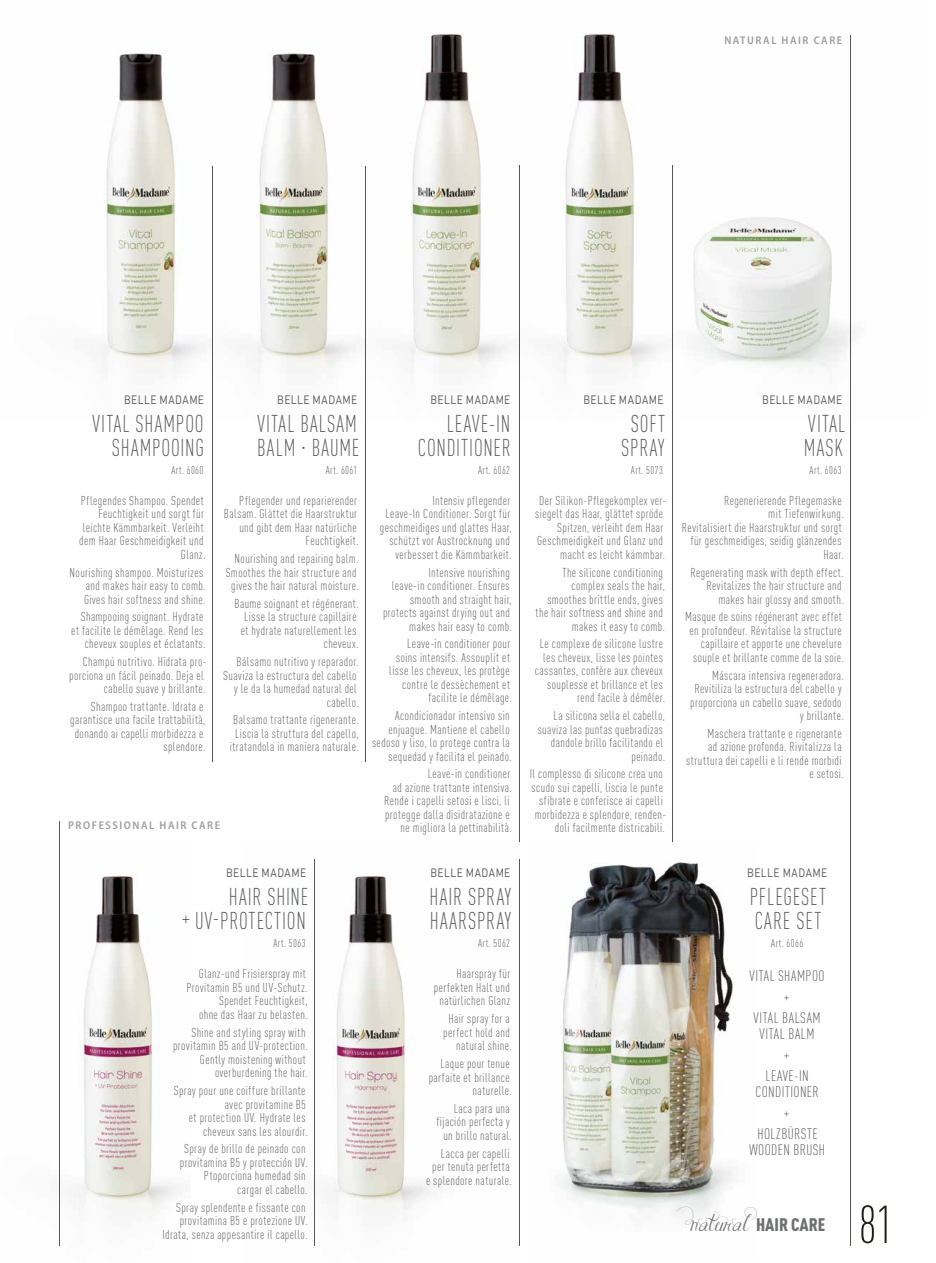
<style>
.page{position:relative;width:936px;height:1263px;background:#fff}
.page>*{position:absolute;margin:0;border:0;box-sizing:border-box;transform-origin:0 0}
.t1{font:300 52.5px "DIN Cond DIN Cond";color:#201d16}
.t2{font:300 24px/24px "DIN Cond DIN Cond";letter-spacing:.04em;color:#555756;text-align:right;scale:.9 1}
.t3{font:300 24px/24px "DIN Cond DIN Cond";letter-spacing:.06em;color:#555756;scale:.9 1}
.t4{font:900 18px "DIN Cond DIN Cond";color:#6f7070}
.t5{font:300 15px/20.7px "DIN Cond DIN Cond";letter-spacing:.035em;color:#555756;text-align:center}
.t6{font:300 12.75px/13.5px "DIN Cond DIN Cond";letter-spacing:.035em;color:#555756;text-align:right}
.t7{font:12px "DIN Pro";letter-spacing:.05em;color:#555756;scale:.85 1}
.t8{font:300 11.25px "DIN Cond DIN Cond";letter-spacing:.035em;color:#555756}
.t9{font:600 semi-condensed 11.25px "Myriad Pro";letter-spacing:.14em;color:#9d9e9e}
.s1{font-size:16.8px}
.s2{font-family:"Janda Celebration Script";font-weight:400;font-size:21.6px}
</style>
<div class="page">
<img style="left:102px;top:33px;width:753px;height:388px">
<img style="left:59px;top:875px;width:117px;height:371px">
<img style="left:333px;top:875px;width:97px;height:336px">
<img style="left:559px;top:862px;width:174px;height:356px">
<hr style="left:850px;top:35px;width:1px;height:1210px;background:#555756">
<hr style="left:212px;top:166px;width:1px;height:595px;background:#555756">
<hr style="left:365px;top:166px;width:1px;height:595px;background:#555756">
<hr style="left:518px;top:859px;width:1px;height:387px;background:#555756">
<hr style="left:314px;top:859px;width:1px;height:387px;background:#555756">
<hr style="left:59px;top:821px;width:1px;height:424px;background:#555756">
<hr style="left:518px;top:166px;width:1px;height:676px;background:#555756">
<hr style="left:672px;top:166px;width:1px;height:676px;background:#555756">
<p class="t9" style="left:724px;top:33px;width:119px">NATURAL HAIR CARE</p>
<p class="t7" style="left:124px;top:391px;width:96px">BELLE MADAME</p>
<h2 class="t2" style="left:93px;top:411px;width:125px">VITAL SHAMPOO<br>SHAMPOOING</h2>
<p class="t8" style="left:171px;top:463px;width:34px">Art. 6060</p>
<p class="t6" style="left:79px;top:494px;width:128px">Pflegendes Shampoo. Spendet<br>Feuchtigkeit und sorgt für leichte Kämmbarkeit. Verleiht dem Haar Geschmeidigkeit und<br>Glanz.</p>
<p class="t6" style="left:84px;top:565px;width:123px;text-align:left;text-indent:-14px">Nourishing shampoo. Moisturizes and makes hair easy to comb.<br>Gives hair softness and shine.</p>
<p class="t6" style="left:71px;top:610px;width:136px">Shampooing soignant. Hydrate<br>et facilite le démêlage. Rend les cheveux souples et éclatants.</p>
<p class="t6" style="left:69px;top:655px;width:139px">Champú nutritivo. Hidrata pro&shy;porciona un fácil peinado. Deja el cabello suave y brillante.</p>
<p class="t6" style="left:70px;top:700px;width:137px">Shampoo trattante. Idrata e garantisce una facile trattabilità, donando ai capelli morbidezza e splendore.</p>
<p class="t7" style="left:277px;top:391px;width:96px">BELLE MADAME</p>
<h2 class="t2" style="left:257px;top:411px;width:115px;text-align:left">VITAL BALSAM<br>BALM <span class="s1">·</span> BAUME</h2>
<p class="t8" style="left:325px;top:463px;width:33px">Art. 6061</p>
<p class="t6" style="left:224px;top:494px;width:136px">Pflegender und reparierender<br>Balsam. Glättet die Haarstruktur und gibt dem Haar natürliche<br>Feuchtigkeit.</p>
<p class="t6" style="left:226px;top:552px;width:134px">Nourishing and repairing balm.<br>Smoothes the hair structure and gives the hair natural moisture.</p>
<p class="t6" style="left:234px;top:597px;width:126px">Baume soignant et régénerant.<br>Lisse la structure capillaire<br>et hydrate naturellement les cheveux.</p>
<p class="t6" style="left:223px;top:655px;width:137px">Bálsamo nutritivo y reparador.<br>Suaviza la estructura del cabello y le da la humedad natural del cabello.</p>
<p class="t6" style="left:230px;top:713px;width:130px;text-align:center">Balsamo trattante rigenerante.<br>Liscia la struttura del capello, itratandola in maniera naturale.</p>
<p class="t9" style="left:68px;top:818px;width:153px">PROFESSIONAL HAIR CARE</p>
<p class="t7" style="left:226px;top:865px;width:96px">BELLE MADAME</p>
<h2 class="t2" style="left:181px;top:885px;width:142px">HAIR SHINE<br>+ UV-PROTECTION</h2>
<p class="t8" style="left:273px;top:937px;width:34px">Art. 5063</p>
<p class="t6" style="left:186px;top:967px;width:123px">Glanz-und Frisierspray mit<br>Provitamin B5 und UV-Schutz.<br>Spendet Feuchtig keit,<br>ohne das Haar zu belasten.</p>
<p class="t6" style="left:173px;top:1025px;width:136px">Shine and styling spray with provitamin B5 and UV- protection.<br>Gently moistening without overburdening the hair.</p>
<p class="t6" style="left:174px;top:1084px;width:135px">Spray pour une coiffure brillante avec provitamine B5<br>et protection UV. Hydrate les cheveux sans les alourdir.</p>
<p class="t6" style="left:180px;top:1142px;width:129px">Spray de brillo de peinado con pro vitamina B5 y protección UV.<br>Ptoporciona humedad sin cargar el cabello.</p>
<p class="t6" style="left:162px;top:1200px;width:147px">Spray splendente e fissante con provitamina B5 e protezione UV.<br>Idrata, senza appesantire il capello.</p>
<p class="t7" style="left:430px;top:391px;width:96px">BELLE MADAME</p>
<h2 class="t2" style="left:418px;top:411px;width:105px">LEAVE-IN<br>CONDITIONER</h2>
<p class="t8" style="left:478px;top:463px;width:33px">Art. 6062</p>
<p class="t6" style="left:380px;top:494px;width:133px">Intensiv pflegender<br>Leave-In Conditioner. Sorgt für geschmeidiges und glattes Haar, schützt vor Austrocknung und verbessert die Kämmbarkeit.</p>
<p class="t6" style="left:383px;top:565px;width:130px">Intensive nourishing<br>leave-in conditioner. Ensures smooth and straight hair, protects against drying out and makes hair easy to comb.</p>
<p class="t6" style="left:389px;top:637px;width:124px">Leave-in conditioner pour soins intensifs. Assouplit et lisse les cheveux, les protège contre le dessèchement et facilite le démêlage.</p>
<p class="t6" style="left:372px;top:709px;width:141px">Acondicionador intensivo sin enjuague. Mantiene el cabello sedoso y liso, lo protege contra la sequedad y facilita el peinado.</p>
<p class="t6" style="left:384px;top:767px;width:129px">Leave-in conditioner<br>ad azione trattante intensiva.<br>Rende i capelli setosi e lisci, li protegge dalla disidratazione e ne migliora la pettinabilità.</p>
<p class="t7" style="left:430px;top:865px;width:96px">BELLE MADAME</p>
<h2 class="t2" style="left:429px;top:885px;width:92px;text-align:left">HAIR SPRAY<br>HAARSPRAY</h2>
<p class="t8" style="left:478px;top:937px;width:33px">Art. 5062</p>
<p class="t6" style="left:434px;top:967px;width:78px">Haarspray für perfekten Halt und natürlichen Glanz</p>
<p class="t6" style="left:443px;top:1012px;width:70px">Hair spray for a perfect hold and natural shine.</p>
<p class="t6" style="left:428px;top:1057px;width:85px">Laque pour tenue parfaite et brillance naturelle.</p>
<p class="t6" style="left:436px;top:1101px;width:77px">Laca para una fijación perfecta y un brillo natural.</p>
<p class="t6" style="left:426px;top:1146px;width:87px">Lacca per capelli<br>per tenuta perfetta<br>e splendore naturale.</p>
<p class="t7" style="left:583px;top:391px;width:96px">BELLE MADAME</p>
<h2 class="t2" style="left:621px;top:411px;width:50px;text-align:center">SOFT<br>SPRAY</h2>
<p class="t8" style="left:631px;top:463px;width:34px">Art. 5073</p>
<p class="t6" style="left:535px;top:494px;width:132px">Der Silikon-Pflegekomplex ver&shy;siegelt das Haar, glättet spröde<br>Spitzen, verleiht dem Haar<br>Geschmeidigkeit und Glanz und macht es leicht kämmbar.</p>
<p class="t6" style="left:535px;top:565px;width:131px">The silicone conditioning complex seals the hair, smoothes brittle ends, gives the hair softness and shine and makes it easy to comb.</p>
<p class="t6" style="left:535px;top:637px;width:132px">Le complexe de silicone lustre les cheveux, lisse les pointes cassantes, confère aux cheveux souplesse et brillance et les rend facile à démêler.</p>
<p class="t6" style="left:537px;top:709px;width:129px">La silicona sella el cabello, suaviza las puntas quebradizas dandole brillo facilitando el peinado.</p>
<p class="t6" style="left:530px;top:767px;width:138px">Il complesso di silicone crea uno scudo sui capelli, liscia le punte sfibrate e conferisce ai capelli morbidezza e splendore, renden&shy;doli facilmente districabili.</p>
<p class="t7" style="left:762px;top:391px;width:96px">BELLE MADAME</p>
<h2 class="t3" style="left:803px;top:411px;width:48px">VITAL<br>MASK</h2>
<p class="t8" style="left:809px;top:463px;width:34px">Art. 6063</p>
<p class="t6" style="left:681px;top:494px;width:163px">Regenerierende Pflegemaske<br>mit Tiefenwirkung.<br>Revitalisiert die Haarstruktur und sorgt für geschmeidiges, seidig glänzendes<br>Haar.</p>
<p class="t6" style="left:690px;top:565px;width:155px">Regenerating mask with depth effect.<br>Revitalizes the hair structure and makes hair glossy and smooth.</p>
<p class="t6" style="left:685px;top:610px;width:160px">Masque de soins régénerant avec effet en profondeur. Révitalise la structure capillaire et apporte une chevelure souple et brillante comme de la soie.</p>
<p class="t6" style="left:690px;top:668px;width:155px">Máscara intensiva regeneradora.<br>Revitiliza la estructura del cabello y proporciona un cabello suave, sedodo y brillante.</p>
<p class="t6" style="left:686px;top:727px;width:159px">Maschera trattante e rigenerante<br>ad azione profonda. Rivitalizza la struttura dei capelli e li rende morbidi e setosi.</p>
<p class="t7" style="left:747px;top:865px;width:96px">BELLE MADAME</p>
<h2 class="t2" style="left:749px;top:885px;width:86px;text-align:left">PFLEGESET<br>CARE SET</h2>
<p class="t8" style="left:771px;top:937px;width:34px">Art. 6066</p>
<p class="t5" style="left:749px;top:966px;width:77px">VITAL SHAMPOO +<br>VITAL BALSAM</p>
<p class="t5" style="left:759px;top:1024px;width:56px">VITAL BALM +<br>LEAVE-IN</p>
<p class="t5" style="left:755px;top:1082px;width:65px">CONDITIONER +<br>HOLZBÜRSTE</p>
<p class="t5" style="left:749px;top:1140px;width:77px">WOODEN BRUSH</p>
<h3 class="t4" style="left:690px;top:1213px;width:136px"><span class="s2">natural</span> HAIR CARE</h3>
<h1 class="t1" style="left:858px;top:1194px;width:37px">81</h1>
</div>
